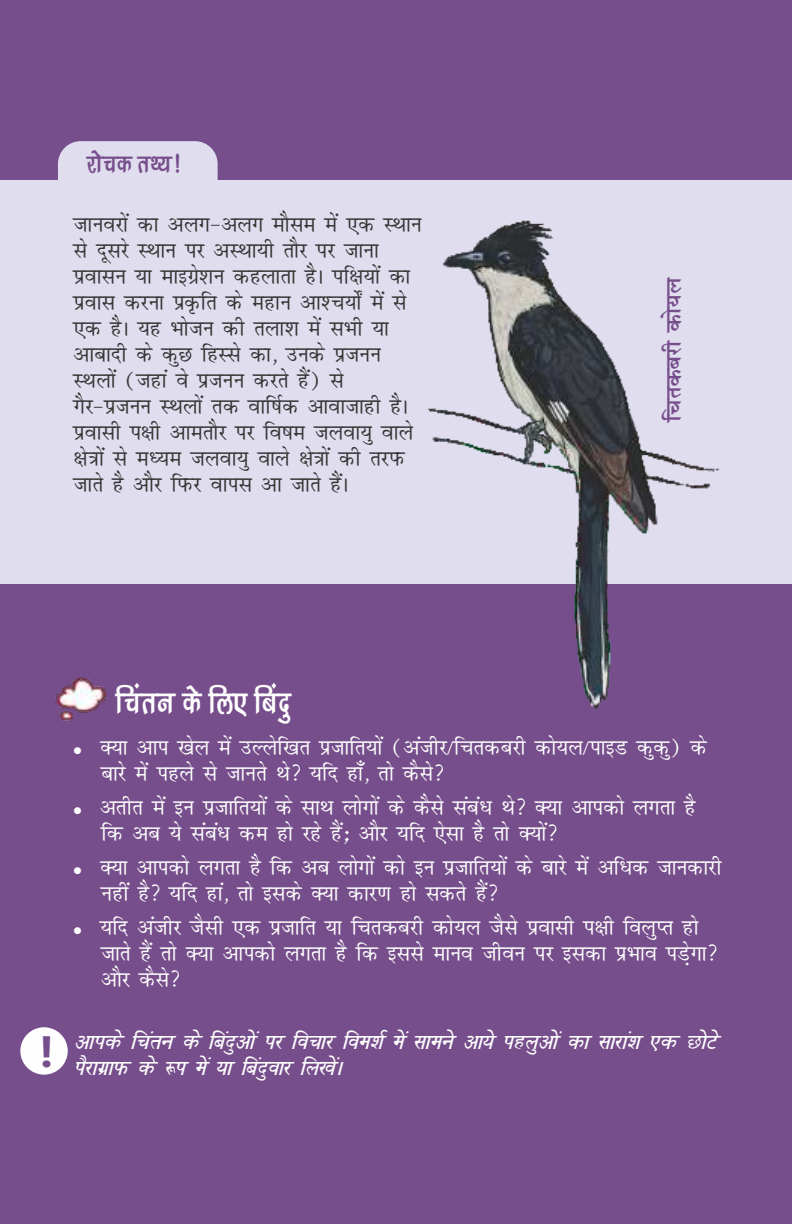
<style>
.page{position:relative;width:792px;height:1224px;background:#764e8b}
.page>*{position:absolute;margin:0;border:0;box-sizing:border-box;transform-origin:0 0}
.t1{font:44px "Arial";color:#764e8b}
.t2{font:40px "Kruti Dev 240 Condensed";color:#fefefe}
.t3{font:32px "Kruti Dev 240 Condensed";color:#764e8b}
.t4{font:26px/26px "Walkman Chanakya 901 Normal";color:#fefefe}
.t5{font:26px/26px "Walkman Chanakya 901 Normal";color:#373435}
.t6{font:italic 26px/26px "Walkman Hindi 18 Normal";color:#fefefe}
.t7{font:700 26px "Walkman Chanakya 901";color:#764e8b}
</style>
<div class="page">
<div style="left:0;top:181px;width:792px;height:403px;background:#e0ddee"></div>
<img style="left:55px;top:677px;width:52px;height:44px">
<div style="left:58px;top:141px;width:160px;height:87px;background:#e0ddee;border-radius:23px"></div>
<div style="left:20px;top:1027px;width:48px;height:48px;background:#fefefe;border-radius:50%"></div>
<img style="left:428px;top:220px;width:291px;height:490px">
<p class="t3" style="left:87px;top:148px;width:93px">jkspd rF;!</p>
<p class="t5" style="left:73px;top:210px;width:350px">tkuojksa dk vyx&amp;vyx ekSle esa ,d LFkku ls nwljs LFkku ij vLFkk;h rkSj ij tkuk çoklu ;k ekbxzs'ku dgykrk gSA if{k;ksa dk çokl djuk çÑfr ds egku vk'p;ks± esa ls ,d gSA ;g Hkkstu dh ryk'k esa lHkh ;k vkcknh ds dqN fgLls dk] muds çtuu LFkyksa (tgka os çtuu djrs gSa) ls xSj&amp;çtuu LFkyksa rd okf"kZd vkoktkgh gSA çoklh i{kh vkerkSj ij fo"ke tyok;q okys {ks=kksa ls eè;e tyok;q okys {ks=kksa dh rjiQ tkrs gS vkSj fiQj okil vk tkrs gSaA</p>
<p class="t7" style="left:657px;top:422px;width:148px;rotate:-90deg">fprdcjh dks;y</p>
<h1 class="t1" style="left:40px;top:1035px;width:16px">!</h1>
<h2 class="t2" style="left:116px;top:682px;width:176px">fparu ds fy, fcanq</h2>
<p class="t4" style="left:101px;top:734px;width:607px;text-indent:-28px">● D;k vki •sy esa mYysf•r çtkfr;ksa (vathj@fprdcjh dks;y@ikbM dqdq) ds ckjs esa igys ls tkurs Fks\ ;fn gk¡] rks dSls\</p>
<p class="t4" style="left:101px;top:793px;width:596px;text-indent:-28px">● vrhr esa bu çtkfr;ksa ds lkFk yksxksa ds dSls laca/ Fks\ D;k vkidks yxrk gS fd vc ;s laca/ de gks jgs gSa_ vkSj ;fn ,slk gS rks D;ksa\</p>
<p class="t4" style="left:101px;top:853px;width:622px;text-indent:-28px">● D;k vkidks yxrk gS fd vc yksxksa dks bu çtkfr;ksa ds ckjs esa vf/d tkudkjh ugha gS\ ;fn gka] rks blds D;k dkj.k gks ldrs gSa\</p>
<p class="t4" style="left:101px;top:913px;width:617px;text-indent:-28px">● ;fn vathj tSlh ,d çtkfr ;k fprdcjh dks;y tSls çoklh i{kh foyqIr gks tkrs gSa rks D;k vkidks yxrk gS fd blls ekuo thou ij bldk çHkko iM+sxk\ vkSj dSls\</p>
<p class="t6" style="left:74px;top:1030px;width:645px">vkids fparu ds fcanqvksa ij fopkj foe'kZ esa lkeus vk;s igyqvksa dk lkjka'k ,d NksVs iSjkxzkQ ds :i esa ;k fcanqokj fy[ksaA</p>
</div>
